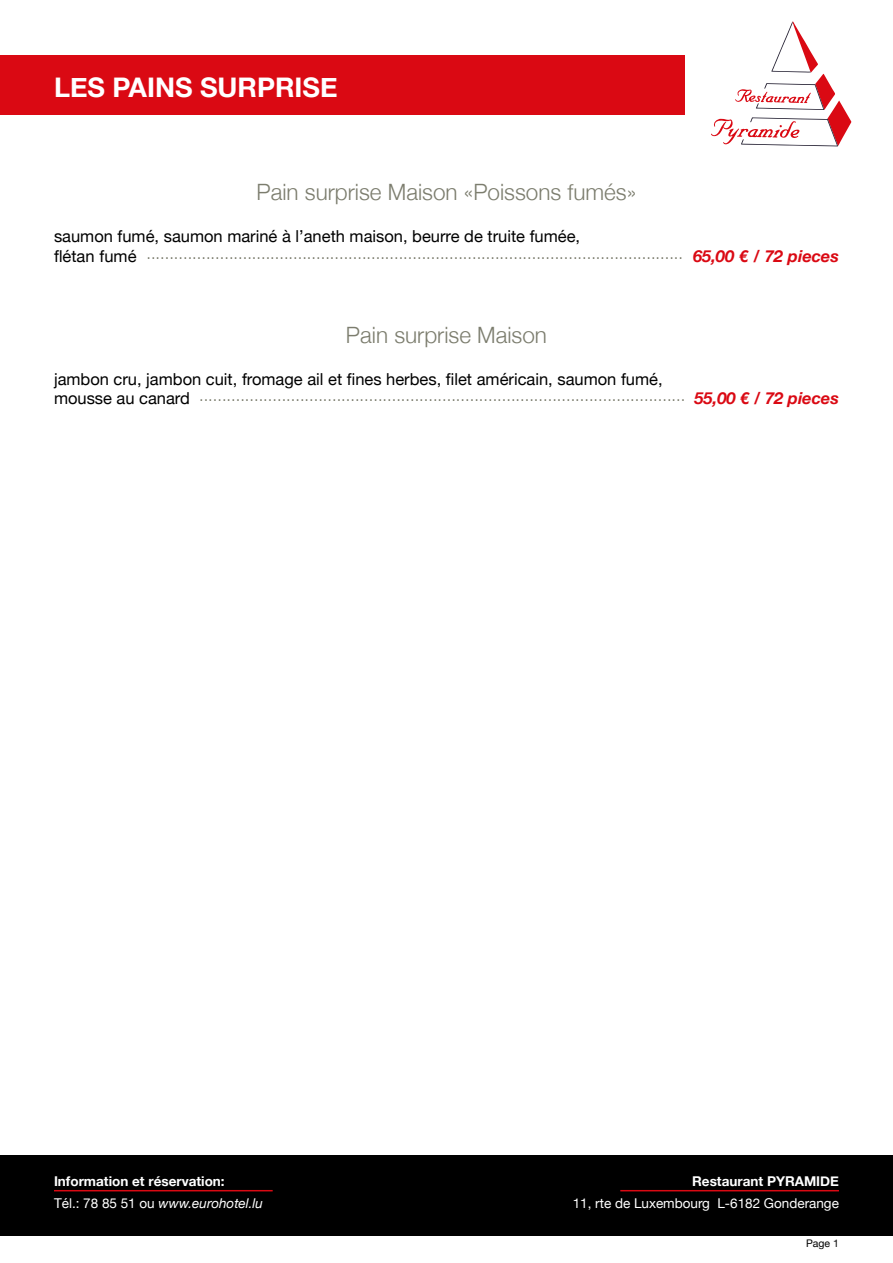
<style>
.page{position:relative;width:893px;height:1263px;background:#fff}
.page>*{position:absolute;margin:0;border:0;box-sizing:border-box;transform-origin:0 0}
.t1{font:700 27px "Helvetica Neue";color:#fff}
.t2{font:300 22.5px "Helvetica Neue";color:#7c7d6e}
.t3{font:300 16.5px "Helvetica Neue";color:#7c7d6e}
.t4{font:16.5px "Helvetica Neue";color:#000}
.t5{font:700 13.5px/22.5px "Helvetica Neue";color:#fff}
.t6{font:13.5px "Helvetica Neue";color:#fff}
.t7{font:10.5px "Helvetica Neue";color:#000}
.s1{font-weight:400;color:#000}
.s2{font-weight:700;font-style:italic;color:#da0913}
.s3{font-weight:400}
.s4{font-weight:400;font-style:italic}
</style>
<div class="page">
<div style="left:0;top:1155px;width:893px;height:80px;background:#000"></div>
<hr style="left:54px;top:1190px;width:219px;height:1px;background:#da0913">
<hr style="left:620px;top:1190px;width:219px;height:1px;background:#da0913">
<div style="left:0;top:55px;width:685px;height:60px;background:#da0913"></div>
<svg style="left:711px;top:21px;width:140px;height:125px"></svg>
<p class="t1" style="left:54px;top:71px;width:285px">LES PAINS SURPRISE</p>
<p class="t2" style="left:257px;top:174px;width:381px">Pain surprise Maison «Poissons fumés»</p>
<p class="t4" style="left:54px;top:227px;width:528px">saumon fumé, saumon mariné à l’aneth maison, beurre de truite fumée,</p>
<p class="t3" style="left:54px;top:240px;width:786px"><span class="s1">flétan fumé</span> ..................................................................................................................... <span class="s2">65,00 € / 72 pieces</span></p>
<p class="t2" style="left:346px;top:317px;width:202px">Pain surprise Maison</p>
<p class="t4" style="left:54px;top:369px;width:610px">jambon cru, jambon cuit, fromage ail et fines herbes, filet américain, saumon fumé,</p>
<p class="t3" style="left:54px;top:382px;width:786px"><span class="s1">mousse au canard</span> .......................................................................................................... <span class="s2">55,00 € / 72 pieces</span></p>
<p class="t5" style="left:54px;top:1169px;width:211px">Information et réservation:<br><span class="s3">Tél.: 78 85 51 ou</span> <span class="s4">www.eurohotel.lu</span></p>
<p class="t5" style="left:692px;top:1169px;width:148px">Restaurant PYRAMIDE</p>
<p class="t6" style="left:573px;top:1195px;width:268px">11, rte de Luxembourg L-6182 Gonderange</p>
<p class="t7" style="left:806px;top:1237px;width:34px">Page 1</p>
</div>
